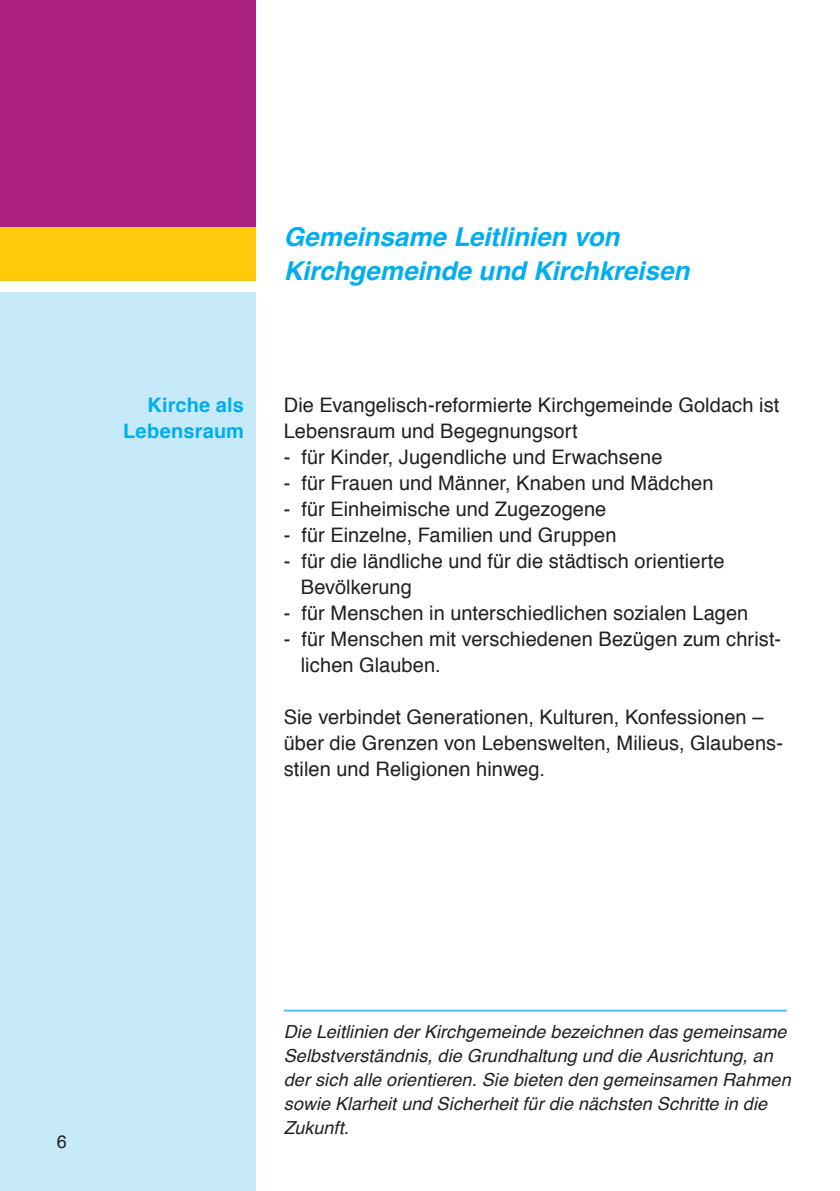
<style>
.page{position:relative;width:840px;height:1191px;background:#fff}
.page>*{position:absolute;margin:0;border:0;box-sizing:border-box;transform-origin:0 0}
.t1{font:italic 700 26px/34px "Helvetica";color:#00aeef}
.t2{font:20px/26px "Helvetica";letter-spacing:.005em;color:#231f20}
.t3{font:700 20px/26px "Helvetica";letter-spacing:.005em;color:#00aeef;text-align:right}
.t4{font:italic 18px/24px "Helvetica";letter-spacing:.005em;color:#231f20}
.t5{font:18px "Helvetica";color:#231f20}
</style>
<div class="page">
<div style="left:0;top:292px;width:255px;height:899px;background:#c6eafa"></div>
<div style="left:0;top:0;width:255px;height:281px;background:#feca0a"></div>
<hr style="left:283px;top:1009px;width:503px;height:2px;background:#40c7f4">
<div style="left:0;top:0;width:255px;height:227px;background:#ad217f"></div>
<h1 class="t1" style="left:283px;top:220px;width:407px">Gemeinsame Leitlinien von<br>Kirchgemeinde und Kirchkreisen</h1>
<p class="t3" style="left:123px;top:392px;width:122px">Kirche als<br>Lebensraum</p>
<p class="t2" style="left:283px;top:392px;width:497px">Die Evangelisch-reformierte Kirchgemeinde Goldach ist<br>Lebensraum und Begegnungsort</p>
<p class="t2" style="left:283px;top:444px;width:380px">- für Kinder, Jugendliche und Erwachsene</p>
<p class="t2" style="left:283px;top:470px;width:431px">- für Frauen und Männer, Knaben und Mädchen</p>
<p class="t2" style="left:283px;top:496px;width:324px">- für Einheimische und Zugezogene</p>
<p class="t2" style="left:283px;top:522px;width:334px">- für Einzelne, Familien und Gruppen</p>
<p class="t2" style="left:300px;top:548px;width:425px;text-indent:-17px">- für die ländliche und für die städtisch orientierte<br>Bevölkerung</p>
<p class="t2" style="left:283px;top:600px;width:466px">- für Menschen in unterschiedlichen sozialen Lagen</p>
<p class="t2" style="left:300px;top:626px;width:481px;text-indent:-17px">- für Menschen mit verschiedenen Bezügen zum christ&shy;lichen Glauben.</p>
<p class="t2" style="left:283px;top:704px;width:500px">Sie verbindet Generationen, Kulturen, Konfessionen – über die Grenzen von Lebenswelten, Milieus, Glaubens&shy;stilen und Religionen hinweg.</p>
<p class="t5" style="left:57px;top:1127px;width:12px">6</p>
<p class="t4" style="left:283px;top:1019px;width:508px">Die Leitlinien der Kirchgemeinde bezeichnen das gemeinsame Selbstverständnis, die Grundhaltung und die Ausrichtung, an der sich alle orientieren. Sie bieten den gemeinsamen Rahmen sowie Klarheit und Sicherheit für die nächsten Schritte in die Zukunft.</p>
</div>
